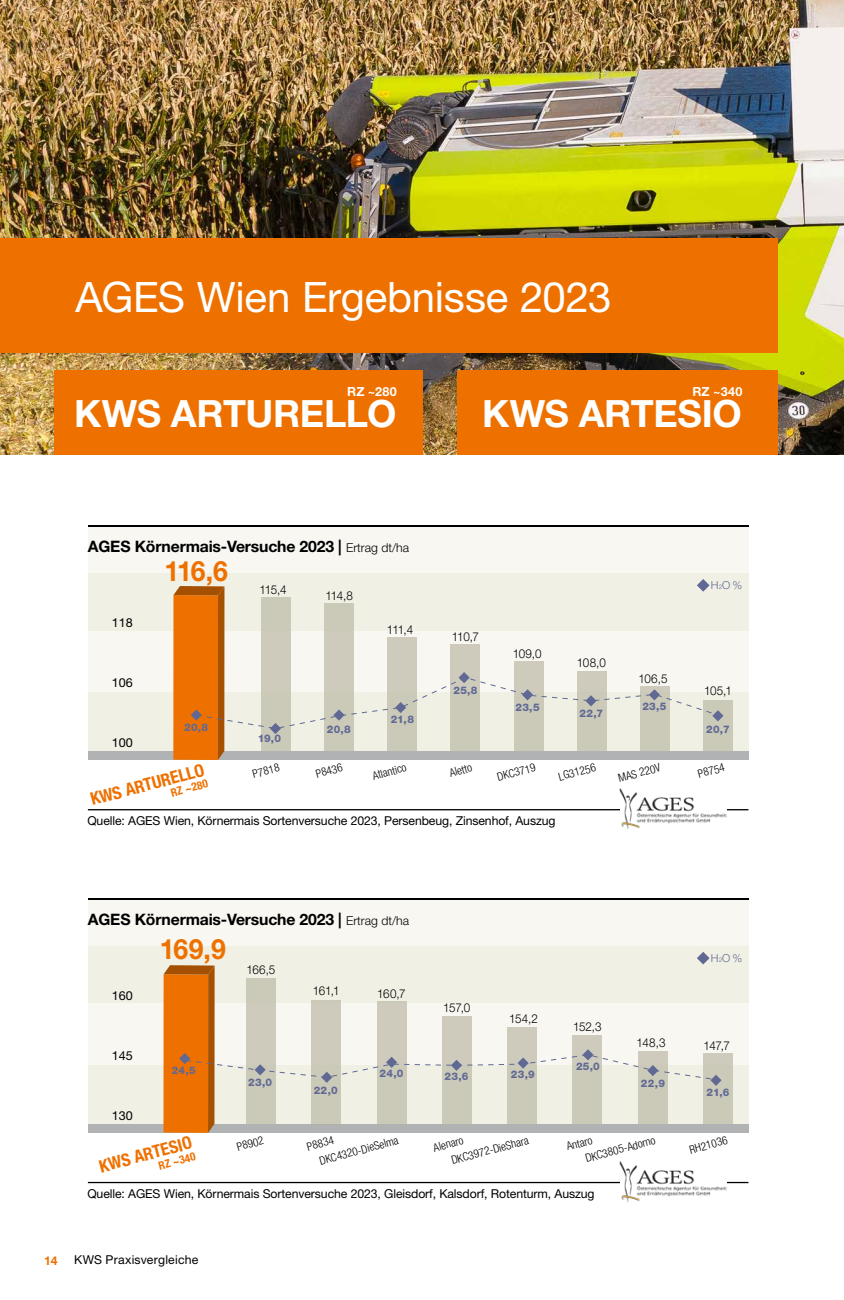
<style>
.page{position:relative;width:844px;height:1300px;background:#fff}
.page>*{position:absolute;margin:0;border:0;box-sizing:border-box;transform-origin:0 0}
.t1{font:42px "Helvetica Neue LT Std";letter-spacing:-.005em;color:#fff}
.t2{font:700 37.62px "Helvetica Neue LT Std";letter-spacing:-.01em;color:#fff}
.t3{font:700 28px "Helvetica Neue LT Std";letter-spacing:-.035em;color:#ee7100;scale:.95 1}
.t4{font:700 condensed 17.5px "Helvetica Neue LT Std";color:#ee7100}
.t5{font:700 15.75px "Helvetica Neue LT Std";letter-spacing:-.01em;color:#000}
.t6{font:700 12.6px "Helvetica Neue LT Std";letter-spacing:.03em;color:#fff}
.t7{font:12.42px "Helvetica Neue LT Std";color:#000}
.t8{font:12.25px "Helvetica Neue LT Std";letter-spacing:-.01em;color:#000}
.t9{font:300 12.25px "Helvetica Neue LT Std";letter-spacing:-.035em;color:#000;scale:.95 1}
.t10{font:12.25px "Helvetica Neue LT Std";letter-spacing:.015em;color:#000}
.t11{font:700 12.25px "Helvetica Neue LT Std";color:#ee7100}
.t12{font:300 condensed 11.38px/16.8px "Helvetica Neue LT Std";color:#000}
.t13{font:700 condensed 11.38px "Helvetica Neue LT Std";color:#ee7100}
.t14{font:300 11.03px "Helvetica Neue LT Std";color:#5f6994}
.t15{font:800 10.5px "Helvetica Neue LT Std";letter-spacing:.025em;color:#5f6994}
.s1{font-weight:300;font-size:12.25px}
.s2{font-size:6.3px}
</style>
<div class="page">
<div style="left:88px;top:526px;width:660px;height:72px;background:#f8f7f1"></div>
<div style="left:88px;top:573px;width:660px;height:59px;background:#f1f0e5"></div>
<div style="left:88px;top:751px;width:660px;height:9px;background:#b1b2b3"></div>
<div style="left:88px;top:631px;width:660px;height:72px;background:#f8f7f1"></div>
<hr style="left:88px;top:525px;width:660px;height:2px;background:#000">
<hr style="left:88px;top:809px;width:660px;height:1px;background:#000">
<div style="left:88px;top:692px;width:660px;height:59px;background:#f1f0e5"></div>
<div style="left:703px;top:700px;width:29px;height:51px;background:#cbc9b8"></div>
<img style="left:619px;top:788px;width:107px;height:41px">
<svg style="left:173px;top:579px;width:550px;height:181px"></svg>
<div style="left:88px;top:899px;width:660px;height:72px;background:#f8f7f1"></div>
<div style="left:88px;top:946px;width:660px;height:59px;background:#f1f0e5"></div>
<div style="left:88px;top:1124px;width:660px;height:9px;background:#b1b2b3"></div>
<div style="left:88px;top:1004px;width:660px;height:72px;background:#f8f7f1"></div>
<hr style="left:88px;top:898px;width:660px;height:2px;background:#000">
<hr style="left:88px;top:1182px;width:660px;height:1px;background:#000">
<div style="left:88px;top:1065px;width:660px;height:59px;background:#f1f0e5"></div>
<div style="left:703px;top:1053px;width:29px;height:71px;background:#cbc9b8"></div>
<img style="left:619px;top:1161px;width:107px;height:41px">
<svg style="left:163px;top:952px;width:558px;height:181px"></svg>
<img style="left:0;top:0;width:843px;height:455px">
<div style="left:0;top:238px;width:777px;height:114px;background:#ee7100"></div>
<div style="left:54px;top:370px;width:368px;height:85px;background:#ee7100"></div>
<div style="left:456px;top:370px;width:321px;height:85px;background:#ee7100"></div>
<h1 class="t1" style="left:75px;top:272px;width:537px">AGES Wien Ergebnisse 2023</h1>
<p class="t6" style="left:347px;top:384px;width:51px">RZ ~280</p>
<p class="t6" style="left:692px;top:384px;width:52px">RZ ~340</p>
<h2 class="t2" style="left:74px;top:390px;width:323px">KWS ARTURELLO</h2>
<h2 class="t2" style="left:482px;top:390px;width:261px">KWS ARTESIO</h2>
<p class="t5" style="left:88px;top:537px;width:322px">AGES Körnermais-Versuche 2023 | <span class="s1">Ertrag dt/ha</span></p>
<p class="t7" style="left:112px;top:615px;width:23px">118</p>
<p class="t7" style="left:112px;top:675px;width:23px">106</p>
<p class="t7" style="left:112px;top:735px;width:23px">100</p>
<h3 class="t3" style="left:164px;top:554px;width:68px">116,6</h3>
<p class="t9" style="left:259px;top:582px;width:30px">115,4</p>
<p class="t9" style="left:325px;top:588px;width:30px">114,8</p>
<p class="t15" style="left:184px;top:721px;width:25px">20,8</p>
<p class="t15" style="left:327px;top:723px;width:25px">20,8</p>
<p class="t15" style="left:258px;top:731px;width:25px">19,0</p>
<p class="t9" style="left:387px;top:622px;width:29px">111,4</p>
<p class="t15" style="left:390px;top:713px;width:25px">21,8</p>
<p class="t9" style="left:451px;top:629px;width:30px">110,7</p>
<p class="t15" style="left:453px;top:684px;width:26px">25,8</p>
<p class="t9" style="left:512px;top:646px;width:32px">109,0</p>
<p class="t15" style="left:515px;top:701px;width:26px">23,5</p>
<p class="t9" style="left:576px;top:655px;width:32px">108,0</p>
<p class="t15" style="left:579px;top:706px;width:25px">22,7</p>
<p class="t9" style="left:638px;top:671px;width:32px">106,5</p>
<p class="t15" style="left:642px;top:700px;width:26px">23,5</p>
<p class="t14" style="left:710px;top:579px;width:33px">H<span class="s2">2</span>O %</p>
<p class="t9" style="left:703px;top:683px;width:31px">105,1</p>
<p class="t15" style="left:706px;top:723px;width:25px">20,7</p>
<h3 class="t4" style="left:88px;top:789px;width:119px;rotate:-15deg">KWS ARTURELLO</h3>
<p class="t13" style="left:169px;top:786px;width:39px;rotate:-15deg">RZ ~280</p>
<p class="t12" style="left:251px;top:766px;width:29px;rotate:-15deg">P7818</p>
<p class="t12" style="left:314px;top:766px;width:29px;rotate:-15deg">P8436</p>
<p class="t12" style="left:370px;top:768px;width:36px;rotate:-15deg">Atlantico</p>
<p class="t12" style="left:447px;top:764px;width:24px;rotate:-15deg">Aletto</p>
<p class="t12" style="left:495px;top:769px;width:41px;rotate:-15deg">DKC3719</p>
<p class="t12" style="left:556px;top:768px;width:40px;rotate:-15deg">LG31256</p>
<p class="t12" style="left:616px;top:770px;width:45px;rotate:-15deg">MAS 220V</p>
<p class="t12" style="left:695px;top:766px;width:29px;rotate:-15deg">P8754</p>
<p class="t8" style="left:87px;top:813px;width:469px">Quelle: AGES Wien, Körnermais Sortenversuche 2023, Persenbeug, Zinsenhof, Auszug</p>
<p class="t5" style="left:88px;top:909px;width:322px">AGES Körnermais-Versuche 2023 | <span class="s1">Ertrag dt/ha</span></p>
<p class="t7" style="left:112px;top:988px;width:23px">160</p>
<p class="t7" style="left:112px;top:1048px;width:23px">145</p>
<p class="t7" style="left:112px;top:1108px;width:23px">130</p>
<h3 class="t3" style="left:160px;top:932px;width:71px">169,9</h3>
<p class="t9" style="left:246px;top:962px;width:32px">166,5</p>
<p class="t15" style="left:172px;top:1064px;width:26px">24,5</p>
<p class="t15" style="left:248px;top:1076px;width:25px">23,0</p>
<p class="t9" style="left:313px;top:983px;width:30px">161,1</p>
<p class="t15" style="left:313px;top:1084px;width:26px">22,0</p>
<p class="t9" style="left:377px;top:986px;width:32px">160,7</p>
<p class="t9" style="left:443px;top:1000px;width:30px">157,0</p>
<p class="t9" style="left:509px;top:1010px;width:32px">154,2</p>
<p class="t15" style="left:379px;top:1067px;width:25px">24,0</p>
<p class="t15" style="left:444px;top:1070px;width:25px">23,6</p>
<p class="t15" style="left:510px;top:1068px;width:26px">23,9</p>
<p class="t9" style="left:573px;top:1019px;width:31px">152,3</p>
<p class="t15" style="left:576px;top:1060px;width:25px">25,0</p>
<p class="t14" style="left:710px;top:951px;width:33px">H<span class="s2">2</span>O %</p>
<p class="t9" style="left:636px;top:1035px;width:32px">148,3</p>
<p class="t9" style="left:703px;top:1038px;width:29px">147,7</p>
<p class="t15" style="left:640px;top:1077px;width:26px">22,9</p>
<p class="t15" style="left:706px;top:1086px;width:24px">21,6</p>
<h3 class="t4" style="left:97px;top:1156px;width:97px;rotate:-15deg">KWS ARTESIO</h3>
<p class="t13" style="left:157px;top:1159px;width:39px;rotate:-15deg">RZ ~340</p>
<p class="t12" style="left:235px;top:1138px;width:29px;rotate:-15deg">P8902</p>
<p class="t12" style="left:313px;top:1136px;width:83px;text-indent:-8px;rotate:-15deg">P8834<br>DKC4320-DieSelma</p>
<p class="t12" style="left:445px;top:1135px;width:81px;text-indent:-14px;rotate:-15deg">Alenaro<br>DKC3972-DieShara</p>
<p class="t12" style="left:579px;top:1134px;width:73px;line-height:16.3px;text-indent:-15px;rotate:-15deg">Antaro<br>DKC3805-Adorno</p>
<p class="t12" style="left:687px;top:1141px;width:40px;rotate:-15deg">RH21036</p>
<p class="t8" style="left:87px;top:1186px;width:508px">Quelle: AGES Wien, Körnermais Sortenversuche 2023, Gleisdorf, Kalsdorf, Rotenturm, Auszug</p>
<p class="t11" style="left:44px;top:1253px;width:15px">14</p>
<p class="t10" style="left:74px;top:1252px;width:126px">KWS Praxisvergleiche</p>
</div>
